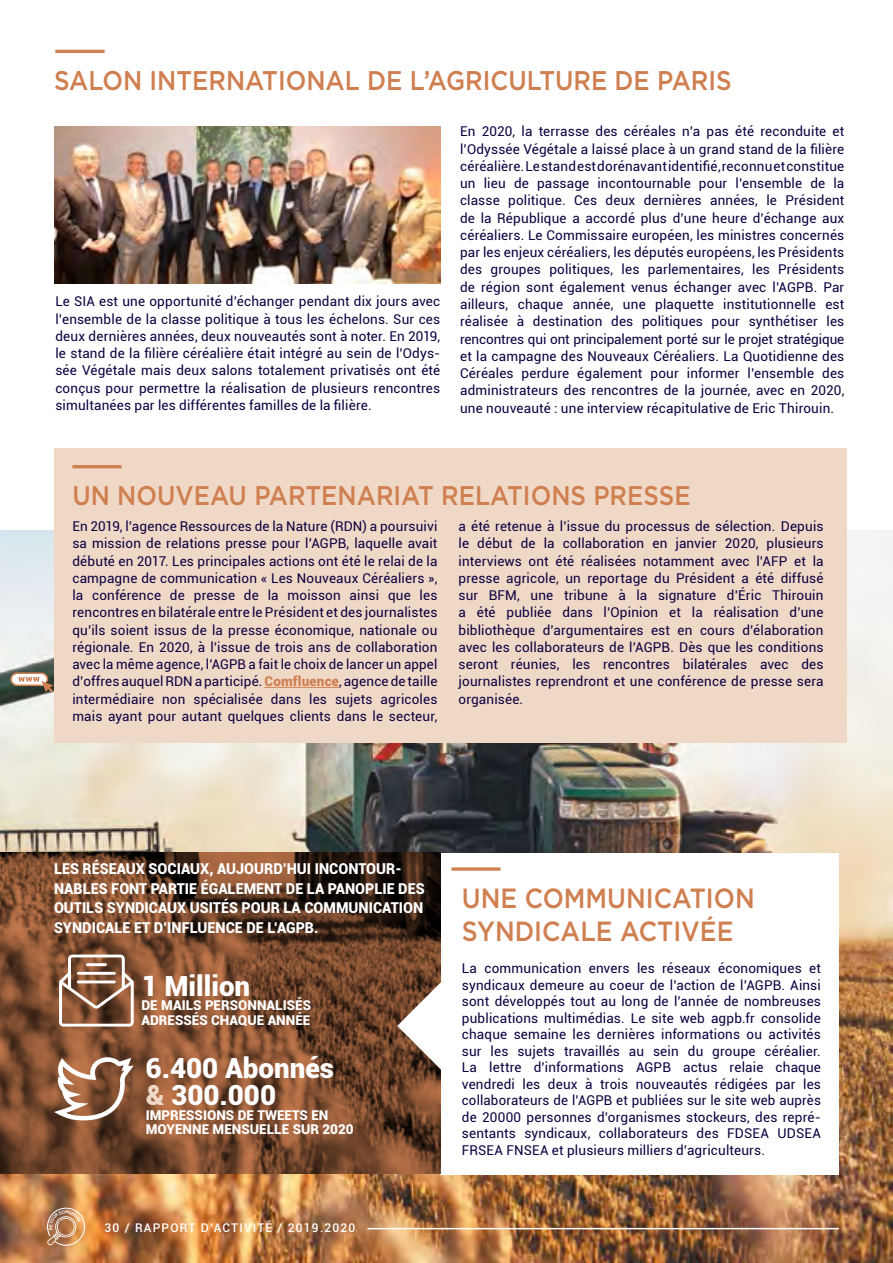
<style>
.page{position:relative;width:893px;height:1263px;background:#fff}
.page>*{position:absolute;margin:0;border:0;box-sizing:border-box;transform-origin:0 0}
.t1{font:500 27.75px/33.3px "Gotham";color:#cf7f50;scale:.9 1}
.t2{font:900 27.75px "Roboto";color:#fff}
.t3{font:500 27px "Gotham";color:#cf7f50;scale:.9 1}
.t4{font:900 15px/19.5px "Roboto";color:#fff;scale:.96 1}
.t5{font:13.5px/17.2px "Roboto";letter-spacing:.01em;color:#0b0040;text-align:justify}
.t6{font:900 13.5px/14.4px "Roboto";color:#fff}
.t7{font:500 12px "Roboto";letter-spacing:.1em;color:#fff}
.s1{font-weight:900;color:#cf7f50}
.s2{color:#f0d8c7}
</style>
<div class="page">
<img style="left:0;top:530px;width:893px;height:733px">
<div style="left:441px;top:853px;width:398px;height:322px;background:#fff"></div>
<hr style="left:55px;top:50px;width:50px;height:3px;background:#cf7f50">
<img style="left:54px;top:126px;width:386px;height:158px">
<div style="left:54px;top:448px;width:792px;height:294px;background:#f0d8c7"></div>
<hr style="left:72px;top:465px;width:50px;height:3px;background:#cf7f50">
<hr style="left:265px;top:687px;width:74px;height:1px;background:#cf7f50">
<img style="left:0;top:853px;width:441px;height:321px">
<svg style="left:397px;top:982px;width:44px;height:87px"></svg>
<svg style="left:451px;top:867px;width:50px;height:4px"></svg>
<svg style="left:59px;top:954px;width:75px;height:72px"></svg>
<svg style="left:54px;top:1056px;width:80px;height:66px"></svg>
<svg style="left:10px;top:672px;width:43px;height:20px"></svg>
<hr style="left:368px;top:1228px;width:471px;height:1px;background:#fff">
<svg style="left:47px;top:1208px;width:38px;height:38px"></svg>
<p class="t3" style="left:54px;top:62px;width:755px">SALON INTERNATIONAL DE L’AGRICULTURE DE PARIS</p>
<p class="t5" style="left:55px;top:292px;width:386px">Le SIA est une opportunité d’échanger pendant dix jours avec l’ensemble de la classe politique à tous les échelons. Sur ces deux dernières années, deux nouveautés sont à noter. En 2019, le stand de la filière céréalière était intégré au sein de l’Odys&shy;sée Végétale mais deux salons totalement privatisés ont été conçus pour permettre la réalisation de plusieurs rencontres simultanées par les différentes familles de la filière.</p>
<p class="t5" style="left:460px;top:122px;width:386px">En 2020, la terrasse des céréales n’a pas été reconduite et l’Odyssée Végétale a laissé place à un grand stand de la filière céréalière. Le stand est dorénavant identifié, reconnu et constitue un lieu de passage incontournable pour l’ensemble de la classe politique. Ces deux dernières années, le Président de la République a accordé plus d’une heure d’échange aux céréaliers. Le Commissaire européen, les ministres concernés par les enjeux céréaliers, les députés européens, les Présidents des groupes politiques, les parlementaires, les Présidents de région sont également venus échanger avec l’AGPB. Par ailleurs, chaque année, une plaquette institutionnelle est réalisée à destination des politiques pour synthétiser les rencontres qui ont principalement porté sur le projet stratégique et la campagne des Nouveaux Céréaliers. La Quotidienne des Céréales perdure également pour informer l’ensemble des administrateurs des rencontres de la journée, avec en 2020, une nouveauté : une interview récapitulative de Eric Thirouin.</p>
<p class="t3" style="left:72px;top:478px;width:688px">UN NOUVEAU PARTENARIAT RELATIONS PRESSE</p>
<p class="t5" style="left:72px;top:517px;width:367px">En 2019, l’agence Ressources de la Nature (RDN) a poursuivi sa mission de relations presse pour l’AGPB, laquelle avait débuté en 2017. Les principales actions ont été le relai de la campagne de communication « Les Nouveaux Céréaliers », la conférence de presse de la moisson ainsi que les rencontres en bilatérale entre le Président et des journalistes qu’ils soient issus de la presse économique, nationale ou régionale. En 2020, à l’issue de trois ans de collaboration avec la même agence, l’AGPB a fait le choix de lancer un appel d’offres auquel RDN a participé. <span class="s1">Comfluence</span>, agence de taille intermédiaire non spécialisée dans les sujets agricoles mais ayant pour autant quelques clients dans le secteur,</p>
<p class="t5" style="left:458px;top:517px;width:367px">a été retenue à l’issue du processus de sélection. Depuis le début de la collaboration en janvier 2020, plusieurs interviews ont été réalisées notamment avec l’AFP et la presse agricole, un reportage du Président a été diffusé sur BFM, une tribune à la signature d’Éric Thirouin a été publiée dans l’Opinion et la réalisation d’une bibliothèque d’argumentaires est en cours d’élaboration avec les collaborateurs de l’AGPB. Dès que les conditions seront réunies, les rencontres bilatérales avec des journalistes reprendront et une conférence de presse sera organisée.</p>
<p class="t4" style="left:54px;top:859px;width:388px">LES RÉSEAUX SOCIAUX, AUJOURD’HUI INCONTOUR-NABLES FONT PARTIE ÉGALEMENT DE LA PANOPLIE DES OUTILS SYNDICAUX USITÉS POUR LA COMMUNICATION SYNDICALE ET D’INFLUENCE DE L’AGPB.</p>
<p class="t2" style="left:141px;top:966px;width:110px">1 Million</p>
<p class="t6" style="left:141px;top:998px;width:171px">DE MAILS PERSONNALISÉS<br>ADRESSÉS CHAQUE ANNÉE</p>
<p class="t2" style="left:146px;top:1048px;width:190px">6.400 Abonnés</p>
<p class="t2" style="left:146px;top:1075px;width:132px"><span class="s2">&amp;</span> 300.000</p>
<p class="t6" style="left:146px;top:1107px;width:209px">IMPRESSIONS DE TWEETS EN<br>MOYENNE MENSUELLE SUR 2020</p>
<p class="t7" style="left:105px;top:1219px;width:252px">30 / RAPPORT D’ACTIVITÉ / 2019.2020</p>
<p class="t1" style="left:462px;top:881px;width:327px">UNE COMMUNICATION<br>SYNDICALE ACTIVÉE</p>
<p class="t5" style="left:462px;top:960px;width:361px;line-height:16.5px">La communication envers les réseaux économiques et syndicaux demeure au coeur de l’action de l’AGPB. Ainsi sont développés tout au long de l’année de nombreuses publications multimédias. Le site web agpb.fr consolide chaque semaine les dernières informations ou activités sur les sujets travaillés au sein du groupe céréalier.<br>La lettre d’informations AGPB actus relaie chaque vendredi les deux à trois nouveautés rédigées par les collaborateurs de l’AGPB et publiées sur le site web auprès de 20000 personnes d’organismes stockeurs, des repré&shy;sentants syndicaux, collaborateurs des FDSEA UDSEA FRSEA FNSEA et plusieurs milliers d’agriculteurs.</p>
</div>
